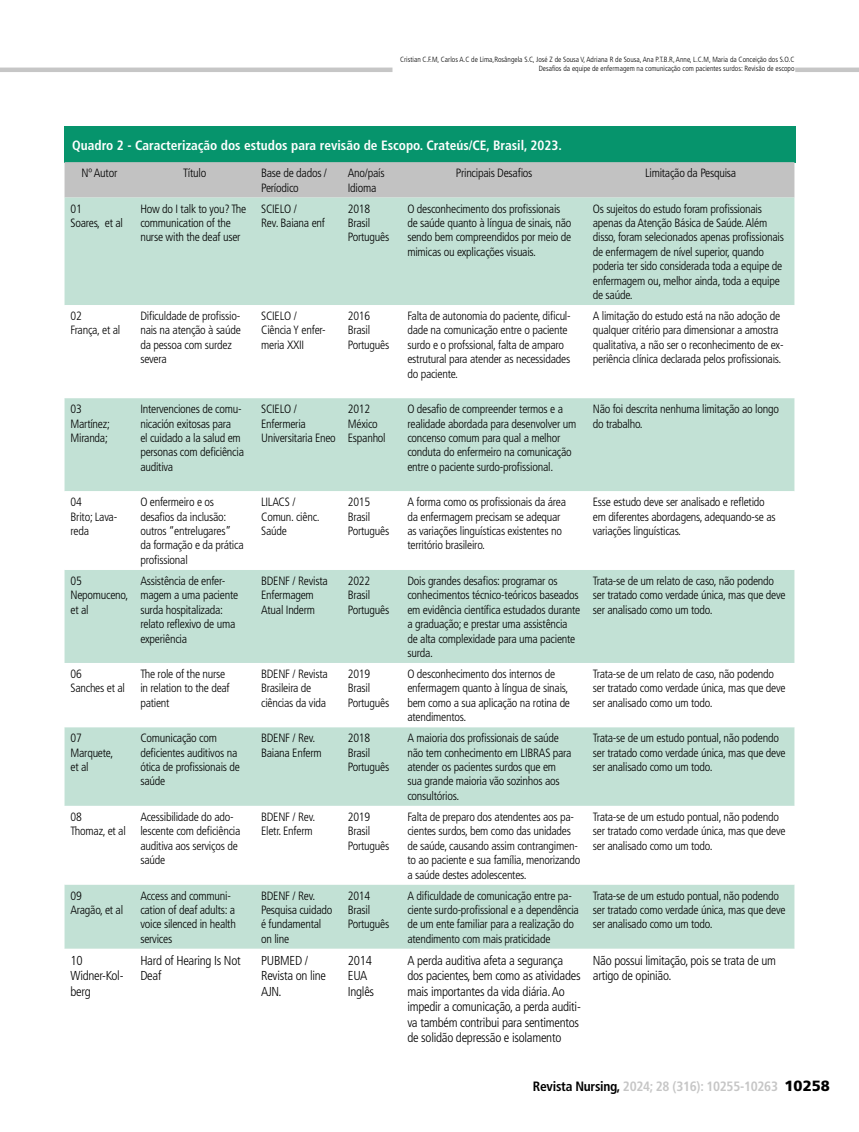
<style>
.page{position:relative;width:859px;height:1132px;background:#fff}
.page>*{position:absolute;margin:0;border:0;box-sizing:border-box;transform-origin:0 0}
.t1{font:700 condensed 13.5px "Frutiger LT Std";color:#fff}
.t2{font:700 condensed 13.5px "Frutiger LT Std";letter-spacing:-.02em;color:#c6c6c6}
.t3{font:300 condensed 12.9px/15.6px "Frutiger LT Std";letter-spacing:-.02em;color:#000}
.t4{font:300 condensed 12px/14.4px "Frutiger LT Std";letter-spacing:-.02em;color:#000}
.t5{font:300 condensed 7.5px/9px "Frutiger LT Std";color:#000;text-align:right}
.s1{color:#000}
.s2{font-weight:900;font-stretch:normal;font-size:14.85px;color:#000}
</style>
<div class="page">
<hr style="left:0;top:68px;width:392px;height:4px;background:#c6c6c6">
<hr style="left:795px;top:68px;width:64px;height:4px;background:#c6c6c6">
<div style="left:64px;top:126px;width:731px;height:36px;background:#06946c"></div>
<div style="left:65px;top:162px;width:729px;height:35px;background:#c2c2c2"></div>
<div style="left:65px;top:197px;width:729px;height:108px;background:#c2e1d5"></div>
<svg style="left:65px;top:398px;width:729px;height:551px;fill:#c2e1d5"></svg>
<p class="t5" style="left:400px;top:55px;width:396px">Cristian C.F.M, Carlos A.C de Lima,Rosângela S.C, José Z de Sousa V, Adriana R de Sousa, Ana P.T.B.R, Anne, L.C.M, Maria da Conceição dos S.O.C<br>Desafios da equipe de enfermagem na comunicação com pacientes surdos: Revisão de escopo</p>
<p class="t1" style="left:72px;top:137px;width:491px">Quadro 2 - Caracterização dos estudos para revisão de Escopo. Crateús/CE, Brasil, 2023.</p>
<p class="t4" style="left:82px;top:166px;width:37px">Nº Autor</p>
<p class="t4" style="left:183px;top:166px;width:25px">Título</p>
<p class="t4" style="left:261px;top:166px;width:67px">Base de dados /<br>Períodico</p>
<p class="t4" style="left:348px;top:166px;width:38px">Ano/país<br>Idioma</p>
<p class="t4" style="left:456px;top:166px;width:78px">Principais Desafios</p>
<p class="t4" style="left:645px;top:166px;width:93px">Limitação da Pesquisa</p>
<p class="t4" style="left:71px;top:201px;width:54px">01<br>Soares, et al</p>
<p class="t4" style="left:140px;top:201px;width:108px">How do I talk to you? The communication of the nurse with the deaf user</p>
<p class="t4" style="left:261px;top:201px;width:65px">SCIELO /<br>Rev. Baiana enf</p>
<p class="t4" style="left:348px;top:201px;width:43px">2018<br>Brasil<br>Português</p>
<p class="t4" style="left:407px;top:201px;width:165px">O desconhecimento dos profissionais de saúde quanto à língua de sinais, não sendo bem compreendidos por meio de mimicas ou explicações visuais.</p>
<p class="t4" style="left:593px;top:201px;width:193px">Os sujeitos do estudo foram profissionais apenas da Atenção Básica de Saúde. Além disso, foram selecionados apenas profissionais de enfermagem de nível superior, quando poderia ter sido considerada toda a equipe de enfermagem ou, melhor ainda, toda a equipe de saúde.</p>
<p class="t4" style="left:71px;top:309px;width:51px">02<br>França, et al</p>
<p class="t4" style="left:140px;top:309px;width:102px">Dificuldade de profissio&shy;nais na atenção à saúde da pessoa com surdez severa</p>
<p class="t4" style="left:261px;top:309px;width:66px">SCIELO /<br>Ciência Y enfer&shy;meria XXII</p>
<p class="t4" style="left:348px;top:309px;width:43px">2016<br>Brasil<br>Português</p>
<p class="t4" style="left:407px;top:309px;width:165px">Falta de autonomia do paciente, dificul&shy;dade na comunicação entre o paciente surdo e o profssional, falta de amparo estrutural para atender as necessidades do paciente.</p>
<p class="t4" style="left:593px;top:309px;width:192px">A limitação do estudo está na não adoção de qualquer critério para dimensionar a amostra qualitativa, a não ser o reconhecimento de ex&shy;periência clínica declarada pelos profissionais.</p>
<p class="t4" style="left:71px;top:402px;width:41px">03<br>Martínez;<br>Miranda;</p>
<p class="t4" style="left:140px;top:402px;width:105px">Intervenciones de comu&shy;nicación exitosas para<br>el cuidado a la salud em personas com deficiência auditiva</p>
<p class="t4" style="left:261px;top:402px;width:76px">SCIELO /<br>Enfermeria<br>Universitaria Eneo</p>
<p class="t4" style="left:348px;top:402px;width:39px">2012<br>México<br>Espanhol</p>
<p class="t4" style="left:407px;top:402px;width:170px">O desafio de compreender termos e a realidade abordada para desenvolver um concenso comum para qual a melhor conduta do enfermeiro na comunicação entre o paciente surdo-profissional.</p>
<p class="t4" style="left:593px;top:402px;width:188px">Não foi descrita nenhuma limitação ao longo do trabalho.</p>
<p class="t4" style="left:71px;top:495px;width:48px">04<br>Brito; Lava&shy;reda</p>
<p class="t4" style="left:140px;top:495px;width:105px">O enfermeiro e os desafios da inclusão: outros “entrelugares” da formação e da prática profissional</p>
<p class="t4" style="left:261px;top:495px;width:60px">LILACS /<br>Comun. ciênc.<br>Saúde</p>
<p class="t4" style="left:348px;top:495px;width:43px">2015<br>Brasil<br>Português</p>
<p class="t4" style="left:407px;top:495px;width:160px">A forma como os profissionais da área da enfermagem precisam se adequar as variações linguísticas existentes no território brasileiro.</p>
<p class="t4" style="left:593px;top:495px;width:184px">Esse estudo deve ser analisado e refletido em diferentes abordagens, adequando-se as variações linguísticas.</p>
<p class="t4" style="left:71px;top:573px;width:59px">05<br>Nepomuceno, et al</p>
<p class="t4" style="left:140px;top:573px;width:99px">Assistência de enfer&shy;magem a uma paciente surda hospitalizada: relato reflexivo de uma experiência</p>
<p class="t4" style="left:261px;top:573px;width:68px">BDENF / Revista<br>Enfermagem<br>Atual Inderm</p>
<p class="t4" style="left:348px;top:573px;width:43px">2022<br>Brasil<br>Português</p>
<p class="t4" style="left:407px;top:573px;width:174px">Dois grandes desafios: programar os conhecimentos técnico-teóricos baseados em evidência científica estudados durante a graduação; e prestar uma assistência de alta complexidade para uma paciente surda.</p>
<p class="t4" style="left:593px;top:573px;width:194px">Trata-se de um relato de caso, não podendo ser tratado como verdade única, mas que deve ser analisado como um todo.</p>
<p class="t4" style="left:71px;top:666px;width:56px">06<br>Sanches et al</p>
<p class="t4" style="left:140px;top:666px;width:91px">The role of the nurse in relation to the deaf patient</p>
<p class="t4" style="left:261px;top:666px;width:68px">BDENF / Revista<br>Brasileira de ciências da vida</p>
<p class="t4" style="left:348px;top:666px;width:43px">2019<br>Brasil<br>Português</p>
<p class="t4" style="left:407px;top:666px;width:164px">O desconhecimento dos internos de enfermagem quanto à língua de sinais, bem como a sua aplicação na rotina de atendimentos.</p>
<p class="t4" style="left:593px;top:666px;width:194px">Trata-se de um relato de caso, não podendo ser tratado como verdade única, mas que deve ser analisado como um todo.</p>
<p class="t4" style="left:71px;top:730px;width:44px">07<br>Marquete, et al</p>
<p class="t4" style="left:140px;top:730px;width:101px">Comunicação com deficientes auditivos na ótica de profissionais de saúde</p>
<p class="t4" style="left:261px;top:730px;width:62px">BDENF / Rev.<br>Baiana Enferm</p>
<p class="t4" style="left:348px;top:730px;width:43px">2018<br>Brasil<br>Português</p>
<p class="t4" style="left:407px;top:730px;width:166px">A maioria dos profissionais de saúde não tem conhecimento em LIBRAS para atender os pacientes surdos que em sua grande maioria vão sozinhos aos consultórios.</p>
<p class="t4" style="left:593px;top:730px;width:194px">Trata-se de um estudo pontual, não podendo ser tratado como verdade única, mas que deve ser analisado como um todo.</p>
<p class="t4" style="left:71px;top:809px;width:57px">08<br>Thomaz, et al</p>
<p class="t4" style="left:140px;top:809px;width:102px">Acessibilidade do ado&shy;lescente com deficiência auditiva aos serviços de saúde</p>
<p class="t4" style="left:261px;top:809px;width:56px">BDENF / Rev.<br>Eletr. Enferm</p>
<p class="t4" style="left:348px;top:809px;width:43px">2019<br>Brasil<br>Português</p>
<p class="t4" style="left:407px;top:809px;width:175px">Falta de preparo dos atendentes aos pa&shy;cientes surdos, bem como das unidades de saúde, causando assim contrangimen&shy;to ao paciente e sua família, menorizando a saúde destes adolescentes.</p>
<p class="t4" style="left:593px;top:809px;width:194px">Trata-se de um estudo pontual, não podendo ser tratado como verdade única, mas que deve ser analisado como um todo.</p>
<p class="t4" style="left:71px;top:888px;width:54px">09<br>Aragão, et al</p>
<p class="t4" style="left:140px;top:888px;width:97px">Access and communi&shy;cation of deaf adults: a voice silenced in health services</p>
<p class="t4" style="left:261px;top:888px;width:73px">BDENF / Rev.<br>Pesquisa cuidado é fundamental on line</p>
<p class="t4" style="left:348px;top:888px;width:43px">2014<br>Brasil<br>Português</p>
<p class="t4" style="left:407px;top:888px;width:173px">A dificuldade de comunicação entre pa&shy;ciente surdo-profissional e a dependência de um ente familiar para a realização do atendimento com mais praticidade</p>
<p class="t4" style="left:593px;top:888px;width:194px">Trata-se de um estudo pontual, não podendo ser tratado como verdade única, mas que deve ser analisado como um todo.</p>
<p class="t3" style="left:71px;top:952px;width:54px">10<br>Widner-Kol&shy;berg</p>
<p class="t3" style="left:140px;top:952px;width:102px">Hard of Hearing Is Not<br>Deaf</p>
<p class="t3" style="left:261px;top:952px;width:66px">PUBMED /<br>Revista on line<br>AJN.</p>
<p class="t3" style="left:348px;top:952px;width:28px">2014<br>EUA<br>Inglês</p>
<p class="t3" style="left:407px;top:952px;width:175px">A perda auditiva afeta a segurança dos pacientes, bem como as atividades mais importantes da vida diária. Ao impedir a comunicação, a perda auditi&shy;va também contribui para sentimentos de solidão depressão e isolamento</p>
<p class="t3" style="left:593px;top:952px;width:185px">Não possui limitação, pois se trata de um artigo de opinião.</p>
<p class="t2" style="left:533px;top:1077px;width:298px"><span class="s1">Revista Nursing,</span> 2024; 28 (316): 10255-10263 <span class="s2">10258</span></p>
</div>
